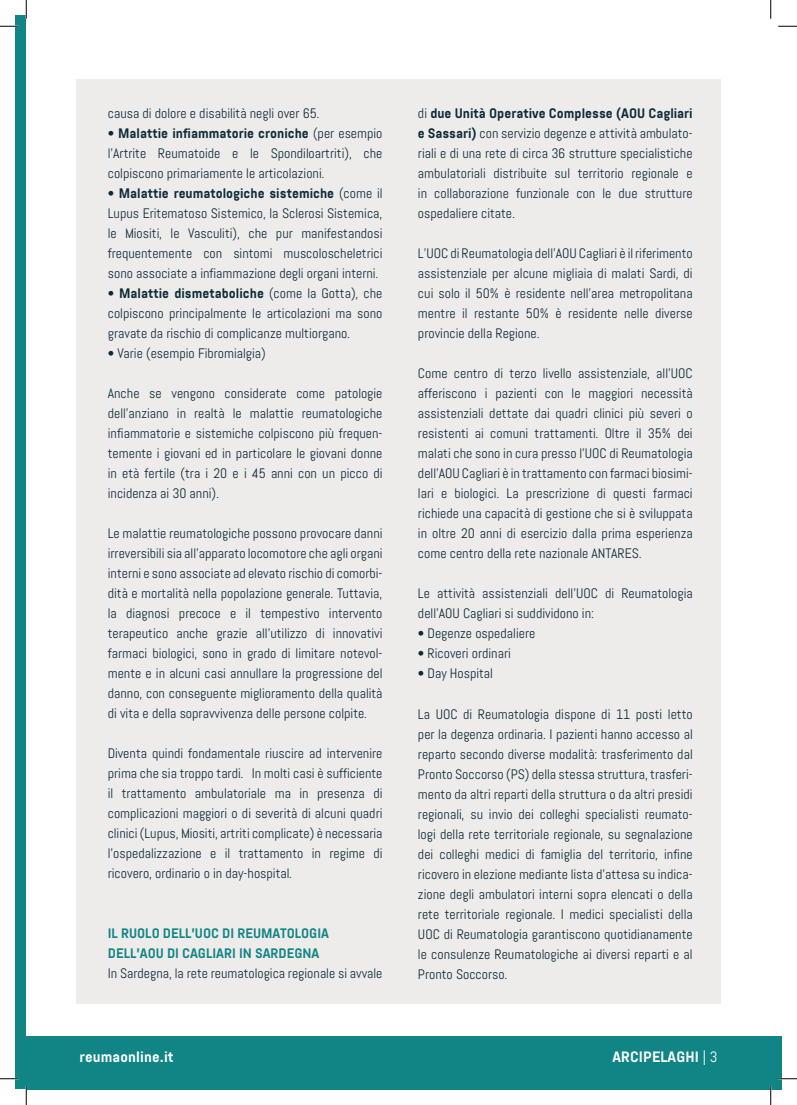
<style>
.page{position:relative;width:797px;height:1105px;background:#fff}
.page>*{position:absolute;margin:0;border:0;box-sizing:border-box;transform-origin:0 0}
.t1{font:700 15px "Abel Pro";letter-spacing:.01em;color:#fff}
.t2{font:13.75px/20px "Abel Pro";color:#0d2a38;text-align:justify}
.t3{font:700 13.75px/20px "Abel Pro";color:#118585}
.s1{font-weight:700}
.s2{font-weight:400}
</style>
<div class="page">
<div style="left:26px;top:1036px;width:755px;height:53px;background:#118585"></div>
<div style="left:76px;top:79px;width:322px;height:925px;background:#eeeceb"></div>
<div style="left:398px;top:79px;width:323px;height:925px;background:#eeeceb"></div>
<div style="left:16px;top:16px;width:10px;height:1073px;background:#118585"></div>
<svg style="left:0;top:25px;width:19px;height:2px"></svg>
<svg style="left:778px;top:25px;width:19px;height:2px"></svg>
<svg style="left:0;top:1078px;width:19px;height:1px"></svg>
<svg style="left:778px;top:1078px;width:19px;height:1px"></svg>
<svg style="left:25px;top:0;width:2px;height:19px"></svg>
<svg style="left:25px;top:1086px;width:2px;height:19px"></svg>
<svg style="left:770px;top:0;width:1px;height:19px"></svg>
<svg style="left:770px;top:1086px;width:1px;height:19px"></svg>
<p class="t2" style="left:108px;top:103px;width:213px">causa di dolore e disabilità negli over 65.</p>
<p class="t2" style="left:108px;top:123px;width:276px">• <span class="s1">Malattie infiammatorie croniche</span> (per esempio l’Artrite Reumatoide e le Spondiloartriti), che colpiscono primariamente le articolazioni.</p>
<p class="t2" style="left:108px;top:183px;width:276px">• <span class="s1">Malattie reumatologiche sistemiche</span> (come il Lupus Eritematoso Sistemico, la Sclerosi Sistemica, le Miositi, le Vasculiti), che pur manifestandosi frequentemente con sintomi muscoloscheletrici sono associate a infiammazione degli organi interni.</p>
<p class="t2" style="left:108px;top:283px;width:276px">• <span class="s1">Malattie dismetaboliche</span> (come la Gotta), che colpiscono principalmente le articolazioni ma sono gravate da rischio di complicanze multiorgano.</p>
<p class="t2" style="left:108px;top:343px;width:160px">• Varie (esempio Fibromialgia)</p>
<p class="t2" style="left:108px;top:383px;width:276px">Anche se vengono considerate come patologie dell’anziano in realtà le malattie reumatologiche infiammatorie e sistemiche colpiscono più frequen&shy;temente i giovani ed in particolare le giovani donne in età fertile (tra i 20 e i 45 anni con un picco di incidenza ai 30 anni).</p>
<p class="t2" style="left:108px;top:523px;width:276px">Le malattie reumatologiche possono provocare danni irreversibili sia all’apparato locomotore che agli organi interni e sono associate ad elevato rischio di comorbi&shy;dità e mortalità nella popolazione generale. Tuttavia, la diagnosi precoce e il tempestivo intervento terapeutico anche grazie all’utilizzo di innovativi farmaci biologici, sono in grado di limitare notevol&shy;mente e in alcuni casi annullare la progressione del danno, con conseguente miglioramento della qualità di vita e della sopravvivenza delle persone colpite.</p>
<p class="t2" style="left:108px;top:744px;width:276px">Diventa quindi fondamentale riuscire ad intervenire prima che sia troppo tardi. In molti casi è sufficiente il trattamento ambulatoriale ma in presenza di complicazioni maggiori o di severità di alcuni quadri clinici (Lupus, Miositi, artriti complicate) è necessaria l’ospedalizzazione e il trattamento in regime di ricovero, ordinario o in day-hospital.</p>
<p class="t3" style="left:108px;top:924px;width:223px">IL RUOLO DELL’UOC DI REUMATOLOGIA<br>DELL’AOU DI CAGLIARI IN SARDEGNA</p>
<p class="t2" style="left:108px;top:964px;width:276px">In Sardegna, la rete reumatologica regionale si avvale</p>
<p class="t2" style="left:418px;top:104px;width:276px">di <span class="s1">due Unità Operative Complesse (AOU Cagliari e Sassari)</span> con servizio degenze e attività ambulato&shy;riali e di una rete di circa 36 strutture specialistiche ambulatoriali distribuite sul territorio regionale e in collaborazione funzionale con le due strutture ospedaliere citate.</p>
<p class="t2" style="left:418px;top:244px;width:276px">L’UOC di Reumatologia dell’AOU Cagliari è il riferimento assistenziale per alcune migliaia di malati Sardi, di cui solo il 50% è residente nell’area metropolitana mentre il restante 50% è residente nelle diverse provincie della Regione.</p>
<p class="t2" style="left:418px;top:364px;width:276px">Come centro di terzo livello assistenziale, all’UOC afferiscono i pazienti con le maggiori necessità assistenziali dettate dai quadri clinici più severi o resistenti ai comuni trattamenti. Oltre il 35% dei malati che sono in cura presso l’UOC di Reumatologia dell’AOU Cagliari è in trattamento con farmaci biosimi&shy;lari e biologici. La prescrizione di questi farmaci richiede una capacità di gestione che si è sviluppata in oltre 20 anni di esercizio dalla prima esperienza come centro della rete nazionale ANTARES.</p>
<p class="t2" style="left:418px;top:584px;width:276px">Le attività assistenziali dell’UOC di Reumatologia dell’AOU Cagliari si suddividono in:</p>
<p class="t2" style="left:418px;top:624px;width:119px">• Degenze ospedaliere</p>
<p class="t2" style="left:418px;top:644px;width:94px">• Ricoveri ordinari</p>
<p class="t2" style="left:418px;top:664px;width:76px">• Day Hospital</p>
<p class="t2" style="left:418px;top:704px;width:276px">La UOC di Reumatologia dispone di 11 posti letto per la degenza ordinaria. I pazienti hanno accesso al reparto secondo diverse modalità: trasferimento dal Pronto Soccorso (PS) della stessa struttura, trasferi&shy;mento da altri reparti della struttura o da altri presidi regionali, su invio dei colleghi specialisti reumato&shy;logi della rete territoriale regionale, su segnalazione dei colleghi medici di famiglia del territorio, infine ricovero in elezione mediante lista d’attesa su indica&shy;zione degli ambulatori interni sopra elencati o della rete territoriale regionale. I medici specialisti della UOC di Reumatologia garantiscono quotidianamente le consulenze Reumatologiche ai diversi reparti e al Pronto Soccorso.</p>
<p class="t1" style="left:79px;top:1046px;width:96px">reumaonline.it</p>
<p class="t1" style="left:612px;top:1046px;width:107px">ARCIPELAGHI <span class="s2">| 3</span></p>
</div>
